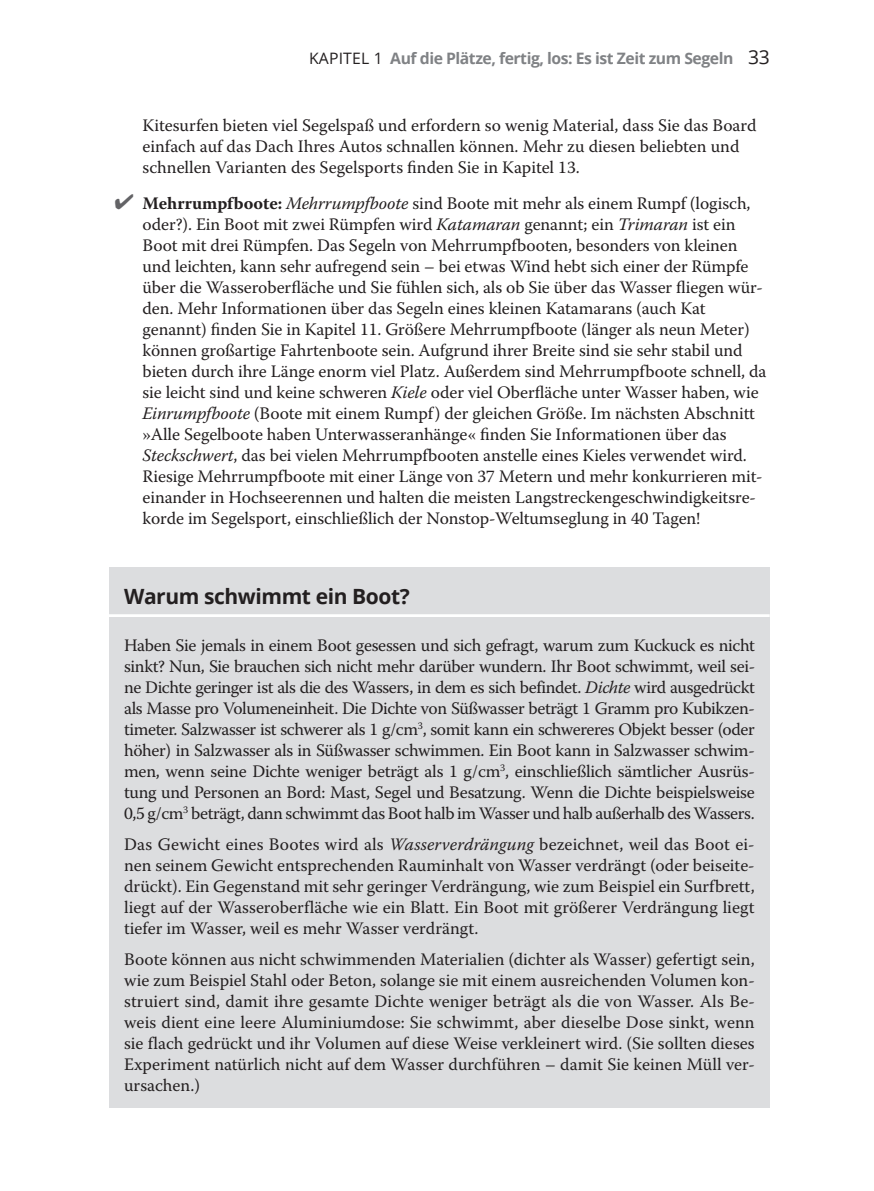
<style>
.page{position:relative;width:874px;height:1191px;background:#fff}
.page>*{position:absolute;margin:0;border:0;box-sizing:border-box;transform-origin:0 0}
.t1{font:700 21px "Open Sans";letter-spacing:-.02em;color:#231f20}
.t2{font:17.5px/21px "Warnock Pro";letter-spacing:-.005em;color:#231f20;text-align:justify}
.t3{font:700 15.75px "Open Sans";letter-spacing:-.03em;color:#808285}
.s1{font-weight:400;color:#231f20}
.s2{font-weight:400;font-size:19.25px;color:#231f20}
.s3{color:#636366}
.s4{font-weight:700}
.s5{font-style:italic}
</style>
<div class="page">
<div style="left:109px;top:567px;width:660px;height:66px;background:#dcdddf"></div>
<hr style="left:94px;top:614px;width:675px;height:4px;background:#fff">
<div style="left:109px;top:617px;width:660px;height:230px;background:#dcdddf"></div>
<div style="left:109px;top:816px;width:660px;height:134px;background:#dcdddf"></div>
<div style="left:109px;top:930px;width:660px;height:177px;background:#dcdddf"></div>
<p class="t3" style="left:309px;top:48px;width:462px"><span class="s1">KAPITEL 1</span> Auf die Plätze, fertig, los: Es ist Zeit zum Segeln <span class="s2">33</span></p>
<p class="t2" style="left:142px;top:115px;width:615px;text-align:left">Kitesurfen bieten viel Segelspaß und erfordern so wenig Material, dass Sie das Board einfach auf das Dach Ihres Autos schnallen können. Mehr zu diesen beliebten und schnellen Varianten des Segelsports finden Sie in Kapitel 13.</p>
<p class="t2" style="left:142px;top:193px;width:625px;text-align:left;text-indent:-28px"><span class="s3">✔</span> <span class="s4">Mehrrumpfboote:</span> <span class="s5">Mehrrumpfboote</span> sind Boote mit mehr als einem Rumpf (logisch, oder?). Ein Boot mit zwei Rümpfen wird <span class="s5">Katamaran</span> genannt; ein <span class="s5">Trimaran</span> ist ein Boot mit drei Rümpfen. Das Segeln von Mehrrumpfbooten, besonders von kleinen und leichten, kann sehr aufregend sein – bei etwas Wind hebt sich einer der Rümpfe über die Wasseroberfläche und Sie fühlen sich, als ob Sie über das Wasser fliegen wür&shy;den. Mehr Informationen über das Segeln eines kleinen Katamarans (auch Kat genannt) finden Sie in Kapitel 11. Größere Mehrrumpfboote (länger als neun Meter) können großartige Fahrtenboote sein. Aufgrund ihrer Breite sind sie sehr stabil und bieten durch ihre Länge enorm viel Platz. Außerdem sind Mehrrumpfboote schnell, da sie leicht sind und keine schweren <span class="s5">Kiele</span> oder viel Oberfläche unter Wasser haben, wie <span class="s5">Einrumpfboote</span> (Boote mit einem Rumpf) der gleichen Größe. Im nächsten Abschnitt »Alle Segelboote haben Unterwasseranhänge« finden Sie Informationen über das <span class="s5">Steckschwert</span>, das bei vielen Mehrrumpfbooten anstelle eines Kieles verwendet wird.<br>Riesige Mehrrumpfboote mit einer Länge von 37 Metern und mehr konkurrieren mit&shy;einander in Hochseerennen und halten die meisten Langstreckengeschwindigkeitsre&shy;korde im Segelsport, einschließlich der Nonstop-Weltumseglung in 40 Tagen!</p>
<p class="t1" style="left:124px;top:581px;width:287px">Warum schwimmt ein Boot?</p>
<p class="t2" style="left:124px;top:634px;width:632px">Haben Sie jemals in einem Boot gesessen und sich gefragt, warum zum Kuckuck es nicht sinkt? Nun, Sie brauchen sich nicht mehr darüber wundern. Ihr Boot schwimmt, weil sei&shy;ne Dichte geringer ist als die des Wassers, in dem es sich befindet. <span class="s5">Dichte</span> wird ausgedrückt als Masse pro Volumeneinheit. Die Dichte von Süßwasser beträgt 1 Gramm pro Kubikzen&shy;timeter. Salzwasser ist schwerer als 1 g/cm<sup>3</sup>, somit kann ein schwereres Objekt besser (oder höher) in Salzwasser als in Süßwasser schwimmen. Ein Boot kann in Salzwasser schwim&shy;men, wenn seine Dichte weniger beträgt als 1 g/cm<sup>3</sup>, einschließlich sämtlicher Ausrüs&shy;tung und Personen an Bord: Mast, Segel und Besatzung. Wenn die Dichte beispielsweise 0,5 g/cm<sup>3</sup> beträgt, dann schwimmt das Boot halb im Wasser und halb außerhalb des Wassers.</p>
<p class="t2" style="left:124px;top:833px;width:631px">Das Gewicht eines Bootes wird als <span class="s5">Wasserverdrängung</span> bezeichnet, weil das Boot ei&shy;nen seinem Gewicht entsprechenden Rauminhalt von Wasser verdrängt (oder beiseite&shy;drückt). Ein Gegenstand mit sehr geringer Verdrängung, wie zum Beispiel ein Surfbrett, liegt auf der Wasseroberfläche wie ein Blatt. Ein Boot mit größerer Verdrängung liegt tiefer im Wasser, weil es mehr Wasser verdrängt.</p>
<p class="t2" style="left:124px;top:948px;width:631px">Boote können aus nicht schwimmenden Materialien (dichter als Wasser) gefertigt sein, wie zum Beispiel Stahl oder Beton, solange sie mit einem ausreichenden Volumen kon&shy;struiert sind, damit ihre gesamte Dichte weniger beträgt als die von Wasser. Als Be&shy;weis dient eine leere Aluminiumdose: Sie schwimmt, aber dieselbe Dose sinkt, wenn sie flach gedrückt und ihr Volumen auf diese Weise verkleinert wird. (Sie sollten dieses Experiment natürlich nicht auf dem Wasser durchführen – damit Sie keinen Müll ver&shy;ursachen.)</p>
</div>
